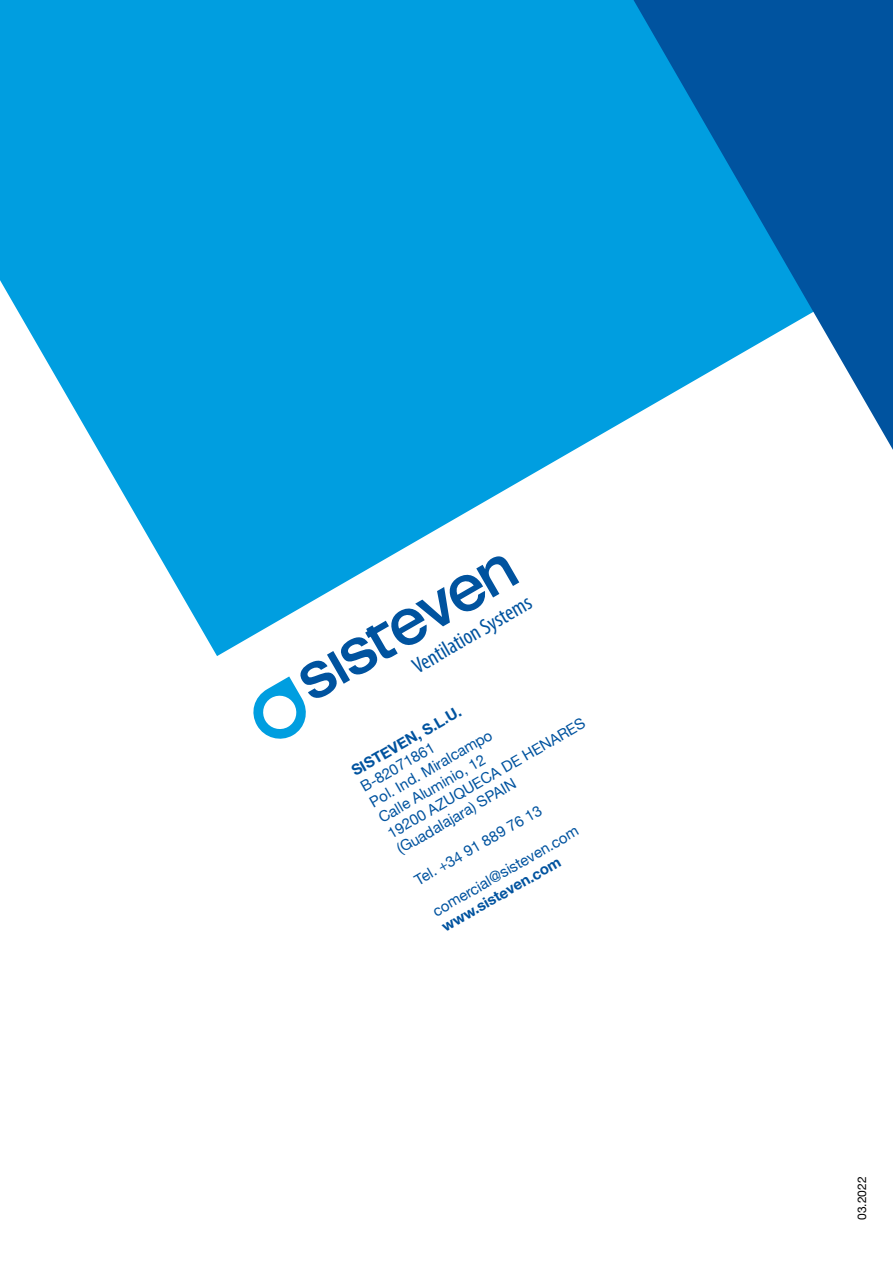
<style>
.page{position:relative;width:893px;height:1263px;background:#fff}
.page>*{position:absolute;margin:0;border:0;box-sizing:border-box;transform-origin:0 0}
.t1{font:condensed 22.2px "Myriad Pro";color:#00539f}
.t2{font:15px/18px "Helvetica Neue";color:#00539f}
.t3{font:700 15px "Helvetica Neue";color:#00539f}
.t4{font:12px "Helvetica Neue";color:#000}
</style>
<div class="page">
<svg style="left:253px;top:656px;width:140px;height:83px"></svg>
<svg style="left:0;top:0;width:633px;height:656px;fill:#009ee0"></svg>
<svg style="left:633px;top:0;width:260px;height:450px"></svg>
<h1 class="t1" style="left:407px;top:656px;width:135px;rotate:-30deg">Ventilation Systems</h1>
<p class="t3" style="left:347px;top:761px;width:125px;rotate:-30deg">SISTEVEN, S.L.U.</p>
<p class="t2" style="left:358px;top:780px;width:227px;rotate:-30deg">B-82071861<br>Pol. Ind. Miralcampo<br>Calle Aluminio, 12<br>19200 AZUQUECA DE HENARES (Guadalajara) SPAIN</p>
<p class="t2" style="left:412px;top:874px;width:146px;rotate:-30deg">Tel. +34 91 889 76 13</p>
<p class="t2" style="left:430px;top:905px;width:167px;rotate:-30deg">comercial@sisteven.com</p>
<p class="t3" style="left:437px;top:917px;width:136px;rotate:-30deg">www.sisteven.com</p>
<p class="t4" style="left:853px;top:1220px;width:45px;rotate:-90deg">03.2022</p>
</div>
